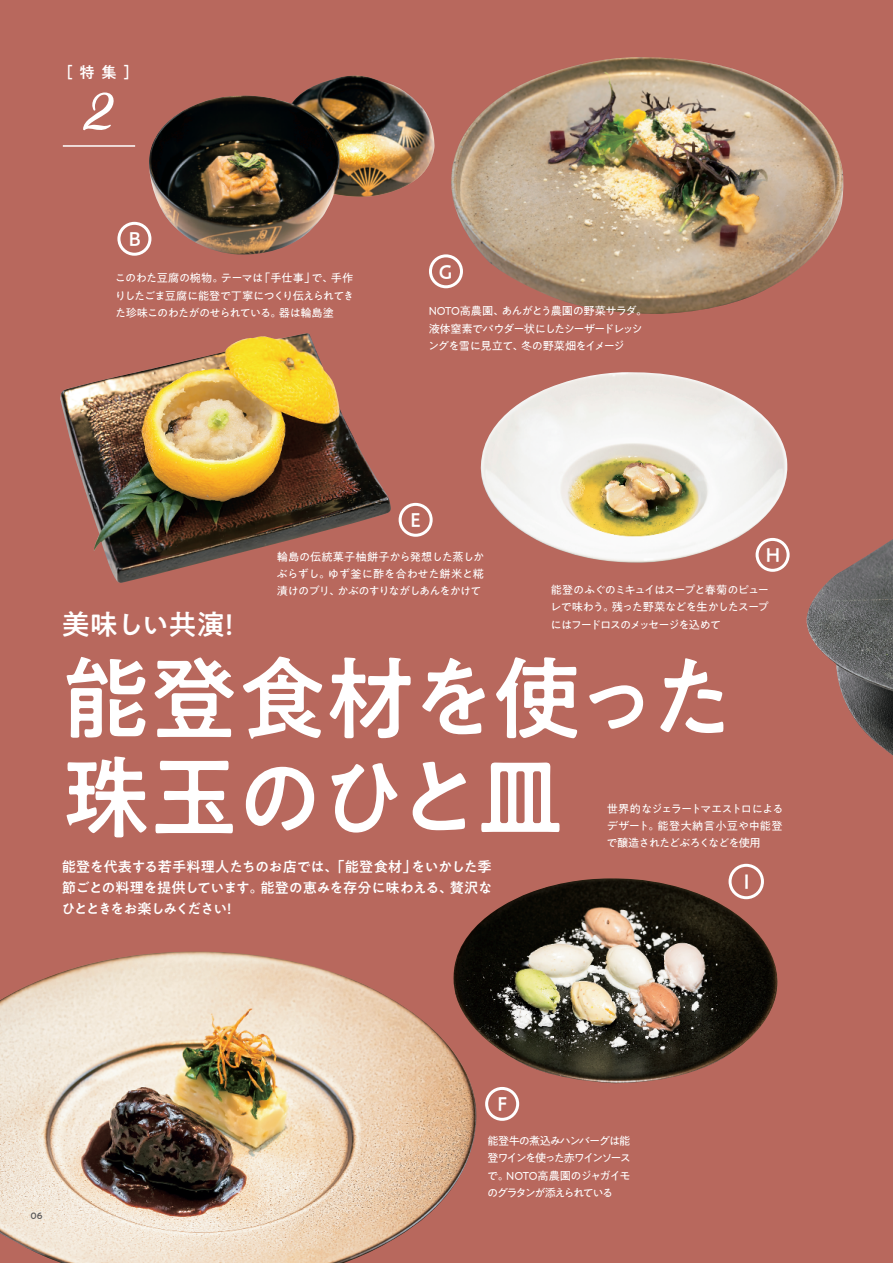
<style>
.page{position:relative;width:893px;height:1263px;background:#b8685d}
.page>*{position:absolute;margin:0;border:0;box-sizing:border-box;transform-origin:0 0}
.t1{font:500 90px/99px "PA1 Gothic Std";letter-spacing:-.055em;color:#fff}
.t2{font:700 63.9px "FOT Banks Script";color:#fff}
.t3{font:500 28.05px "PA1 Gothic Std";letter-spacing:-.025em;color:#fff}
.t4{font:500 20.25px "PA1 Gothic Std";color:#fff}
.t5{font:500 19.35px "PA1 Gothic Std";color:#fff}
.t6{font:500 15.45px "PA1 Gothic Std";color:#fff}
.t7{font:500 14.25px/21px "PA1 Gothic Std";letter-spacing:-.055em;color:#fff;text-align:justify}
.t8{font:11.25px/17.2px "PA1 Gothic Std";letter-spacing:-.08em;color:#fff;text-align:justify}
.t9{font:500 9px "PA1 Gothic Std";color:#57585a}
</style>
<div class="page">
<hr style="left:63px;top:145px;width:72px;height:2px;background:#fff">
<img style="left:60px;top:333px;width:331px;height:250px">
<img style="left:459px;top:878px;width:319px;height:206px">
<img style="left:806px;top:539px;width:87px;height:217px">
<img style="left:450px;top:57px;width:394px;height:257px">
<img style="left:149px;top:76px;width:286px;height:179px">
<img style="left:480px;top:372px;width:308px;height:195px">
<div style="left:117px;top:222px;width:34px;height:34px;border:3px solid #fff;border-radius:50%"></div>
<div style="left:756px;top:538px;width:34px;height:34px;border:3px solid #fff;border-radius:50%"></div>
<div style="left:399px;top:503px;width:34px;height:34px;border:3px solid #fff;border-radius:50%"></div>
<div style="left:485px;top:1087px;width:34px;height:34px;border:3px solid #fff;border-radius:50%"></div>
<div style="left:728px;top:864px;width:36px;height:35px;border:3px solid #fff;border-radius:50%"></div>
<div style="left:429px;top:254px;width:34px;height:34px;border:3px solid #fff;border-radius:50%"></div>
<img style="left:0;top:950px;width:481px;height:313px">
<h3 class="t6" style="left:57px;top:63px;width:83px">［ 特 集 ］</h3>
<h2 class="t2" style="left:81px;top:76px;width:36px">2</h2>
<h3 class="t5" style="left:129px;top:227px;width:14px">B</h3>
<p class="t8" style="left:115px;top:270px;width:241px">このわた豆腐の椀物。テーマは「手仕事」で、手作りしたごま豆腐に能登で丁寧につくり伝えられてきた珍味このわたがのせられている。器は輪島塗</p>
<h3 class="t5" style="left:439px;top:260px;width:15px">G</h3>
<p class="t8" style="left:428px;top:303px;width:221px;text-align:left">NOTO高農園、あんがとう農園の野菜サラダ。液体窒素でパウダー状にしたシーザードレッシングを雪に見立て、冬の野菜畑をイメージ</p>
<h3 class="t5" style="left:411px;top:508px;width:12px">E</h3>
<h3 class="t3" style="left:62px;top:608px;width:183px">美味しい共演！</h3>
<p class="t8" style="left:276px;top:549px;width:210px">輪島の伝統菓子柚餅子から発想した蒸しかぶらずし。ゆず釜に酢を合わせた餅米と糀漬けのブリ、かぶのすりながしあんをかけて</p>
<h3 class="t5" style="left:766px;top:543px;width:16px">H</h3>
<p class="t8" style="left:550px;top:582px;width:221px">能登のふぐのミキュイはスープと春菊のピューレで味わう。残った野菜などを生かしたスープにはフードロスのメッセージを込めて</p>
<h1 class="t1" style="left:62px;top:657px;width:677px">能登食材を使った珠玉のひと皿</h1>
<p class="t8" style="left:606px;top:801px;width:179px">世界的なジェラートマエストロによるデザート。能登大納言小豆や中能登で醸造されたどぶろくなどを使用</p>
<p class="t7" style="left:61px;top:857px;width:432px">能登を代表する若手料理人たちのお店では、「能登食材」をいかした季節ごとの料理を提供しています。能登の恵みを存分に味わえる、贅沢なひとときをお楽しみください！</p>
<h3 class="t4" style="left:744px;top:870px;width:7px">I</h3>
<p class="t9" style="left:30px;top:1210px;width:14px">06</p>
<h3 class="t5" style="left:498px;top:1092px;width:12px">F</h3>
<p class="t8" style="left:487px;top:1133px;width:146px">能登牛の煮込みハンバーグは能登ワインを使った赤ワインソースで。NOTO高農園のジャガイモのグラタンが添えられている</p>
</div>
